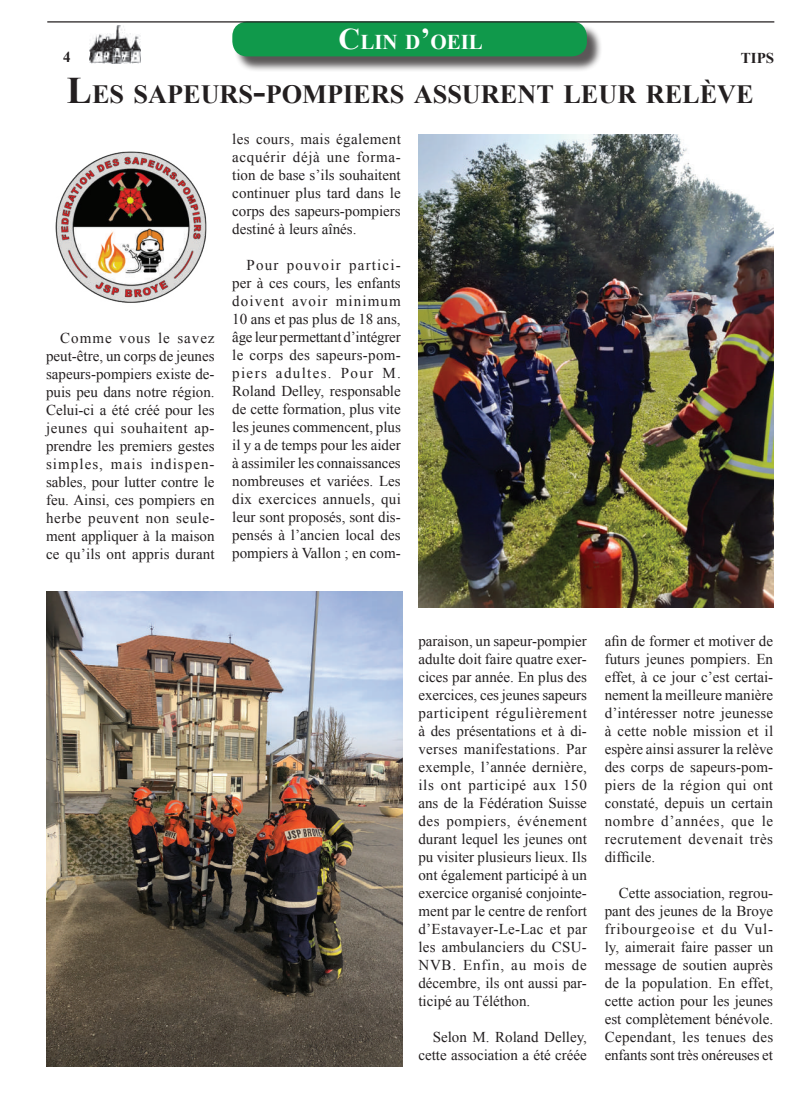
<style>
.page{position:relative;width:798px;height:1117px;background:#fff}
.page>*{position:absolute;margin:0;border:0;box-sizing:border-box;transform-origin:0 0}
.t1{font:700 26.25px "Times New Roman";color:#231f20}
.t2{font:700 21px "Times New Roman";color:#fff}
.t3{font:15px/18px "Times New Roman";color:#231f20;text-align:justify}
.t4{font:700 15px "Times New Roman";color:#231f20}
.s1{font-size:30px}
.s2{font-size:37.5px}
</style>
<div class="page">
<div style="left:234px;top:23px;width:368px;height:49px;background:#231f20;opacity:.75"></div>
<div style="left:232px;top:22px;width:354px;height:34px;background:#10994b;border-radius:15px"></div>
<img style="left:89px;top:26px;width:52px;height:37px">
<hr style="left:47px;top:21px;width:727px;height:2px;background:#231f20">
<img style="left:46px;top:591px;width:356px;height:475px">
<img style="left:418px;top:134px;width:354px;height:473px">
<img style="left:55px;top:151px;width:152px;height:152px">
<h2 class="t2" style="left:338px;top:28px;width:145px"><span class="s1">C</span>LIN D<span class="s1">’</span>OEIL</h2>
<p class="t4" style="left:63px;top:47px;width:9px">4</p>
<p class="t4" style="left:740px;top:47px;width:35px">TIPS</p>
<h1 class="t1" style="left:67px;top:76px;width:688px"><span class="s2">L</span>ES SAPEURS<span class="s2">-</span>POMPIERS ASSURENT LEUR RELÈVE</h1>
<p class="t3" style="left:46px;top:328px;width:170px;text-indent:14px">Comme vous le savez peut-être, un corps de jeunes sapeurs-pompiers existe de&shy;puis peu dans notre région.<br>Celui-ci a été créé pour les jeunes qui souhaitent ap&shy;prendre les premiers gestes simples, mais indispen&shy;sables, pour lutter contre le feu. Ainsi, ces pompiers en herbe peuvent non seule&shy;ment appliquer à la maison ce qu’ils ont appris durant</p>
<p class="t3" style="left:232px;top:130px;width:170px">les cours, mais également acquérir déjà une forma&shy;tion de base s’ils souhaitent continuer plus tard dans le corps des sapeurs-pompiers destiné à leurs aînés.</p>
<p class="t3" style="left:232px;top:256px;width:170px;text-indent:14px">Pour pouvoir partici&shy;per à ces cours, les enfants doivent avoir minimum 10 ans et pas plus de 18 ans, âge leur permettant d’intégrer le corps des sapeurs-pom&shy;piers adultes. Pour M.<br>Roland Delley, responsable de cette formation, plus vite les jeunes commencent, plus il y a de temps pour les aider à assimiler les connaissances nombreuses et variées. Les dix exercices annuels, qui leur sont proposés, sont dis&shy;pensés à l’ancien local des pompiers à Vallon ; en com-</p>
<p class="t3" style="left:418px;top:631px;width:170px">paraison, un sapeur-pompier adulte doit faire quatre exer&shy;cices par année. En plus des exercices, ces jeunes sapeurs participent régulièrement à des présentations et à di&shy;verses manifestations. Par exemple, l’année dernière, ils ont participé aux 150 ans de la Fédération Suisse des pompiers, événement durant lequel les jeunes ont pu visiter plusieurs lieux. Ils ont également participé à un exercice organisé conjointe&shy;ment par le centre de renfort d’Estavayer-Le-Lac et par les ambulanciers du CSU-NVB. Enfin, au mois de décembre, ils ont aussi par&shy;ticipé au Téléthon.</p>
<p class="t3" style="left:418px;top:1027px;width:170px;text-align:right">Selon M. Roland Delley, cette association a été créée</p>
<p class="t3" style="left:604px;top:631px;width:170px">afin de former et motiver de futurs jeunes pompiers. En effet, à ce jour c’est certai&shy;nement la meilleure manière d’intéresser notre jeunesse à cette noble mission et il espère ainsi assurer la relève des corps de sapeurs-pom&shy;piers de la région qui ont constaté, depuis un certain nombre d’années, que le recrutement devenait très difficile.</p>
<p class="t3" style="left:604px;top:883px;width:170px;text-indent:14px">Cette association, regrou&shy;pant des jeunes de la Broye fribourgeoise et du Vul&shy;ly, aimerait faire passer un message de soutien auprès de la population. En effet, cette action pour les jeunes est complètement bénévole.<br>Cependant, les tenues des enfants sont très onéreuses et</p>
</div>
